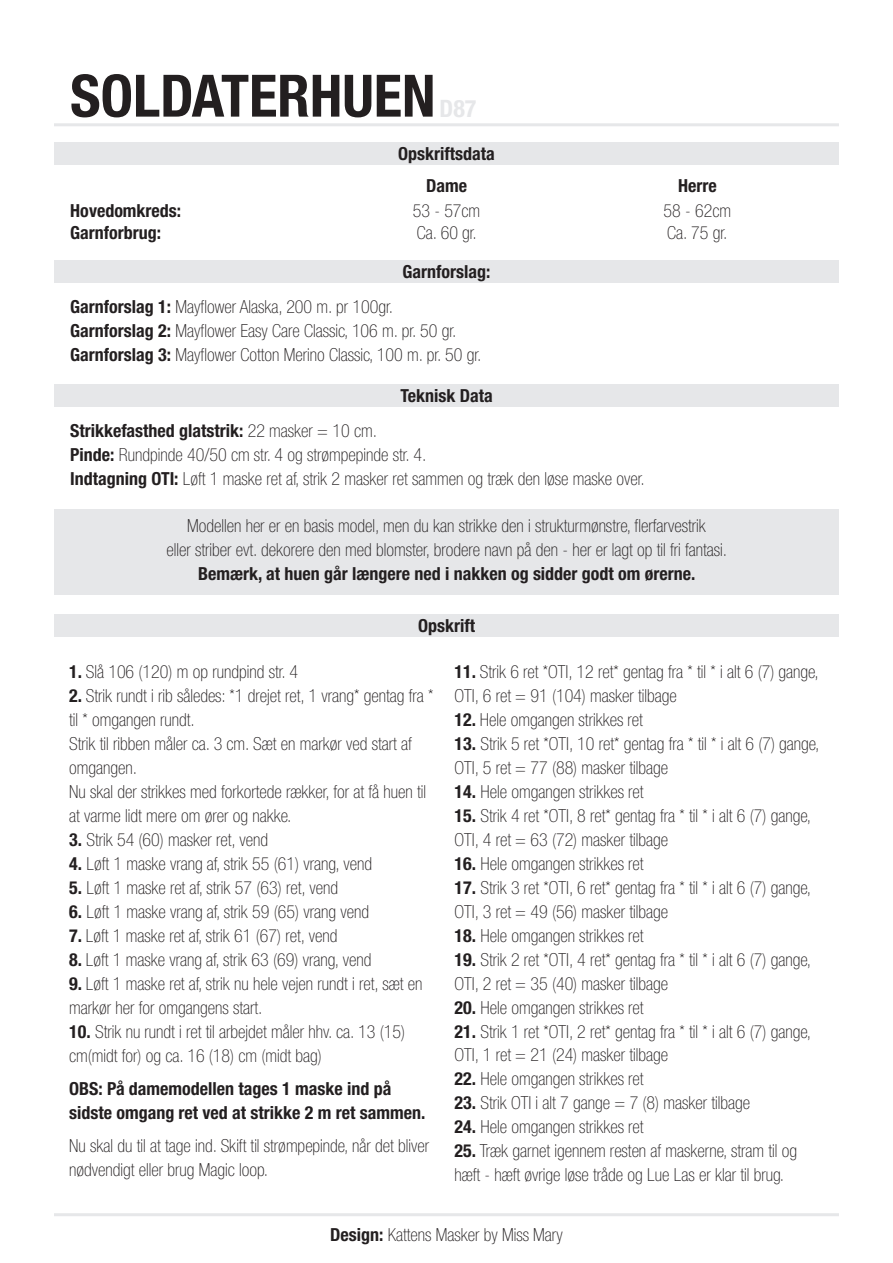
<style>
.page{position:relative;width:893px;height:1263px;background:#fff}
.page>*{position:absolute;margin:0;border:0;box-sizing:border-box;transform-origin:0 0}
.t1{font:700 condensed 58.5px "Helvetica Neue LT Pro";color:#231f20}
.t2{font:700 condensed 24px "Helvetica Neue LT Pro";color:#e6e7e9}
.t3{font:100 condensed 18px/24px "Helvetica Neue LT Std";color:#231f20}
.t4{font:100 condensed 18px/24px "Helvetica Neue LT Pro";color:#231f20}
.t5{font:700 condensed 18px "Helvetica Neue LT Pro";color:#231f20}
.t6{font:700 condensed 18px/24px "Helvetica Neue LT Std";color:#231f20}
.s1{font-weight:700}
</style>
<div class="page">
<div style="left:54px;top:385px;width:785px;height:22px;background:#e6e7e9"></div>
<div style="left:54px;top:615px;width:785px;height:22px;background:#e6e7e9"></div>
<div style="left:54px;top:509px;width:785px;height:86px;background:#e6e7e9"></div>
<div style="left:54px;top:142px;width:785px;height:23px;background:#e6e7e9"></div>
<div style="left:54px;top:260px;width:785px;height:23px;background:#e6e7e9"></div>
<hr style="left:54px;top:123px;width:785px;height:3px;background:#e6e7e9">
<hr style="left:54px;top:1213px;width:785px;height:3px;background:#e6e7e9">
<h1 class="t1" style="left:70px;top:60px;width:367px">SOLDATERHUEN</h1>
<h2 class="t2" style="left:440px;top:94px;width:38px">D87</h2>
<p class="t5" style="left:398px;top:142px;width:98px">Opskriftsdata</p>
<p class="t5" style="left:426px;top:174px;width:42px">Dame</p>
<p class="t5" style="left:678px;top:174px;width:40px">Herre</p>
<p class="t5" style="left:70px;top:200px;width:113px">Hovedomkreds:</p>
<p class="t4" style="left:413px;top:200px;width:69px">53 - 57cm</p>
<p class="t4" style="left:664px;top:200px;width:69px">58 - 62cm</p>
<p class="t5" style="left:70px;top:222px;width:92px">Garnforbrug:</p>
<p class="t4" style="left:417px;top:222px;width:62px">Ca. 60 gr.</p>
<p class="t4" style="left:667px;top:222px;width:62px">Ca. 75 gr.</p>
<p class="t5" style="left:403px;top:260px;width:89px">Garnforslag:</p>
<p class="t4" style="left:70px;top:296px;width:413px"><span class="s1">Garnforslag 1:</span> Mayflower Alaska, 200 m. pr 100gr.<br><span class="s1">Garnforslag 2:</span> Mayflower Easy Care Classic, 106 m. pr. 50 gr.<br><span class="s1">Garnforslag 3:</span> Mayflower Cotton Merino Classic, 100 m. pr. 50 gr.</p>
<p class="t5" style="left:400px;top:384px;width:94px">Teknisk Data</p>
<p class="t4" style="left:70px;top:420px;width:576px"><span class="s1">Strikkefasthed glatstrik:</span> 22 masker = 10 cm.<br><span class="s1">Pinde:</span> Rundpinde 40/50 cm str. 4 og strømpepinde str. 4.<br><span class="s1">Indtagning OTI:</span> Løft 1 maske ret af, strik 2 masker ret sammen og træk den løse maske over.</p>
<p class="t4" style="left:167px;top:514px;width:562px;text-align:center">Modellen her er en basis model, men du kan strikke den i strukturmønstre, flerfarvestrik<br>eller striber evt. dekorere den med blomster, brodere navn på den - her er lagt op til fri fantasi.</p>
<p class="t5" style="left:198px;top:563px;width:499px">Bemærk, at huen går længere ned i nakken og sidder godt om ørerne.</p>
<p class="t5" style="left:418px;top:614px;width:58px">Opskrift</p>
<p class="t3" style="left:69px;top:659px;width:230px"><span class="s1">1.</span> Slå 106 (120) m op rundpind str. 4</p>
<p class="t3" style="left:69px;top:683px;width:366px"><span class="s1">2.</span> Strik rundt i rib således: *1 drejet ret, 1 vrang* gentag fra * til * omgangen rundt.<br>Strik til ribben måler ca. 3 cm. Sæt en markør ved start af omgangen.<br>Nu skal der strikkes med forkortede rækker, for at få huen til at varme lidt mere om ører og nakke.</p>
<p class="t3" style="left:69px;top:827px;width:201px"><span class="s1">3.</span> Strik 54 (60) masker ret, vend</p>
<p class="t3" style="left:69px;top:851px;width:304px"><span class="s1">4.</span> Løft 1 maske vrang af, strik 55 (61) vrang, vend</p>
<p class="t3" style="left:69px;top:875px;width:271px"><span class="s1">5.</span> Løft 1 maske ret af, strik 57 (63) ret, vend</p>
<p class="t3" style="left:69px;top:899px;width:302px"><span class="s1">6.</span> Løft 1 maske vrang af, strik 59 (65) vrang vend</p>
<p class="t3" style="left:69px;top:923px;width:270px"><span class="s1">7.</span> Løft 1 maske ret af, strik 61 (67) ret, vend</p>
<p class="t3" style="left:69px;top:947px;width:304px"><span class="s1">8.</span> Løft 1 maske vrang af, strik 63 (69) vrang, vend</p>
<p class="t3" style="left:69px;top:971px;width:355px"><span class="s1">9.</span> Løft 1 maske ret af, strik nu hele vejen rundt i ret, sæt en markør her for omgangens start.</p>
<p class="t3" style="left:69px;top:1019px;width:337px"><span class="s1">10.</span> Strik nu rundt i ret til arbejdet måler hhv. ca. 13 (15) cm(midt for) og ca. 16 (18) cm (midt bag)</p>
<p class="t6" style="left:69px;top:1076px;width:358px">OBS: På damemodellen tages 1 maske ind på sidste omgang ret ved at strikke 2 m ret sammen.</p>
<p class="t3" style="left:69px;top:1133px;width:362px">Nu skal du til at tage ind. Skift til strømpepinde, når det bliver nødvendigt eller brug Magic loop.</p>
<p class="t3" style="left:454px;top:659px;width:366px"><span class="s1">11.</span> Strik 6 ret *OTI, 12 ret* gentag fra * til * i alt 6 (7) gange,<br>OTI, 6 ret = 91 (104) masker tilbage</p>
<p class="t3" style="left:454px;top:707px;width:190px"><span class="s1">12.</span> Hele omgangen strikkes ret</p>
<p class="t3" style="left:454px;top:731px;width:367px"><span class="s1">13.</span> Strik 5 ret *OTI, 10 ret* gentag fra * til * i alt 6 (7) gange,<br>OTI, 5 ret = 77 (88) masker tilbage</p>
<p class="t3" style="left:454px;top:779px;width:191px"><span class="s1">14.</span> Hele omgangen strikkes ret</p>
<p class="t3" style="left:454px;top:803px;width:358px"><span class="s1">15.</span> Strik 4 ret *OTI, 8 ret* gentag fra * til * i alt 6 (7) gange,<br>OTI, 4 ret = 63 (72) masker tilbage</p>
<p class="t3" style="left:454px;top:851px;width:191px"><span class="s1">16.</span> Hele omgangen strikkes ret</p>
<p class="t3" style="left:454px;top:875px;width:358px"><span class="s1">17.</span> Strik 3 ret *OTI, 6 ret* gentag fra * til * i alt 6 (7) gange,<br>OTI, 3 ret = 49 (56) masker tilbage</p>
<p class="t3" style="left:454px;top:923px;width:191px"><span class="s1">18.</span> Hele omgangen strikkes ret</p>
<p class="t3" style="left:454px;top:947px;width:358px"><span class="s1">19.</span> Strik 2 ret *OTI, 4 ret* gentag fra * til * i alt 6 (7) gange,<br>OTI, 2 ret = 35 (40) masker tilbage</p>
<p class="t3" style="left:454px;top:995px;width:191px"><span class="s1">20.</span> Hele omgangen strikkes ret</p>
<p class="t3" style="left:454px;top:1019px;width:358px"><span class="s1">21.</span> Strik 1 ret *OTI, 2 ret* gentag fra * til * i alt 6 (7) gange,<br>OTI, 1 ret = 21 (24) masker tilbage</p>
<p class="t3" style="left:454px;top:1067px;width:191px"><span class="s1">22.</span> Hele omgangen strikkes ret</p>
<p class="t3" style="left:454px;top:1091px;width:297px"><span class="s1">23.</span> Strik OTI i alt 7 gange = 7 (8) masker tilbage</p>
<p class="t3" style="left:454px;top:1115px;width:191px"><span class="s1">24.</span> Hele omgangen strikkes ret</p>
<p class="t3" style="left:454px;top:1139px;width:344px"><span class="s1">25.</span> Træk garnet igennem resten af maskerne, stram til og hæft - hæft øvrige løse tråde og Lue Las er klar til brug.</p>
<p class="t4" style="left:330px;top:1223px;width:234px"><span class="s1">Design:</span> Kattens Masker by Miss Mary</p>
</div>
